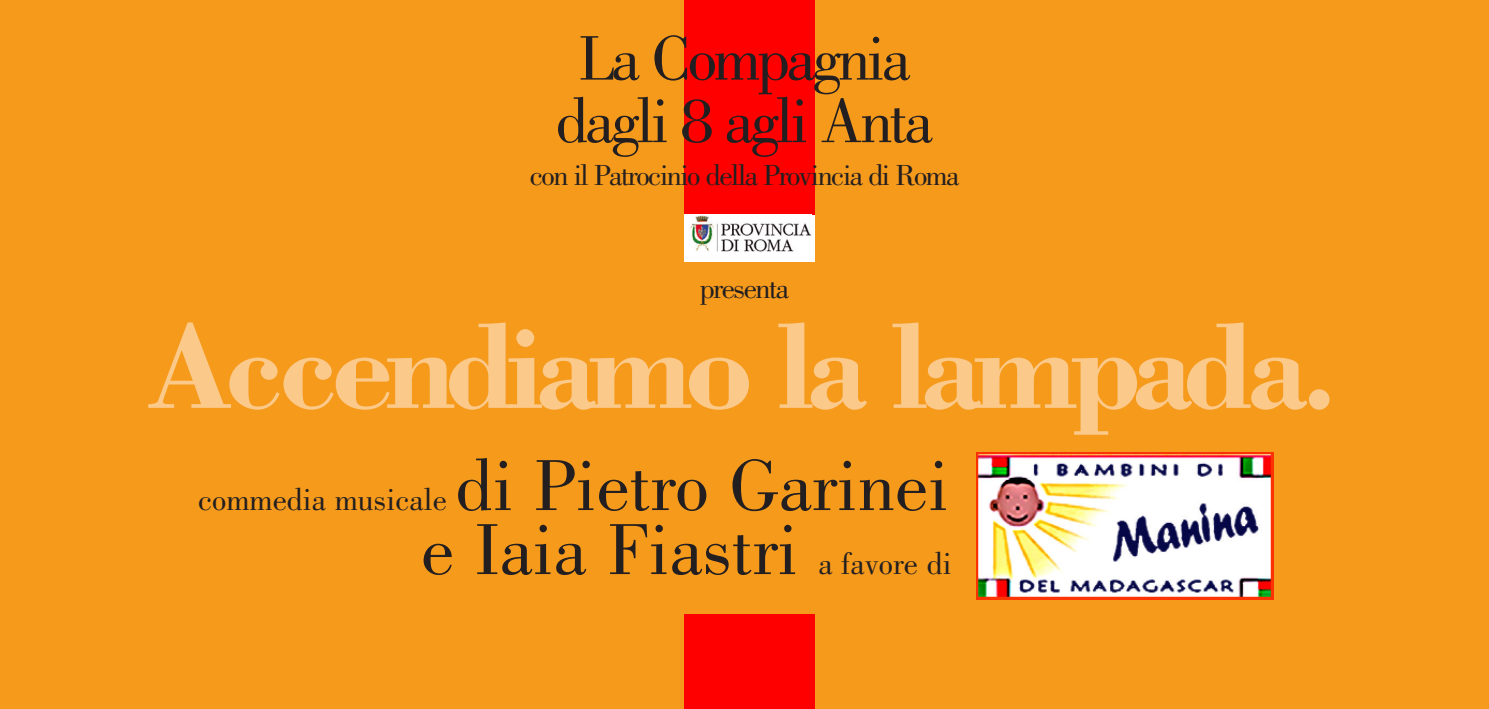
<style>
.page{position:relative;width:1489px;height:709px;background:#fff}
.page>*{position:absolute;margin:0;border:0;box-sizing:border-box;transform-origin:0 0}
.t1{font:700 125px "Bodoni";letter-spacing:-.065em;color:#fbc98a}
.t2{font:74.75px/64px "Bodoni";color:#231f20}
.t3{font:65px/62.5px "Bodoni";letter-spacing:-.05em;color:#231f20;text-align:center}
.t4{font:32px "Bodoni";color:#231f20}
.t5{font:30px "Bodoni";letter-spacing:-.05em;color:#231f20}
</style>
<div class="page">
<div style="left:0;top:0;width:1488px;height:709px;background:#f69a1c"></div>
<div style="left:684px;top:0;width:130px;height:261px;background:#f00"></div>
<div style="left:684px;top:215px;width:131px;height:47px;background:#fff"></div>
<img style="left:690px;top:215px;width:121px;height:37px">
<img style="left:976px;top:453px;width:297px;height:146px">
<div style="left:684px;top:614px;width:130px;height:95px;background:#f00"></div>
<h3 class="t3" style="left:556px;top:33px;width:379px">La Compagnia dagli 8 agli Anta</h3>
<p class="t5" style="left:529px;top:164px;width:431px">con il Patrocinio della Provincia di Roma</p>
<p class="t5" style="left:699px;top:277px;width:91px">presenta</p>
<h1 class="t1" style="left:148px;top:291px;width:1194px">Accendiamo la lampada.</h1>
<h2 class="t2" style="left:421px;top:460px;width:529px;text-indent:34px">di Pietro Garinei e Iaia Fiastri</h2>
<p class="t4" style="left:198px;top:487px;width:250px">commedia musicale</p>
<p class="t4" style="left:818px;top:551px;width:135px">a favore di</p>
</div>
